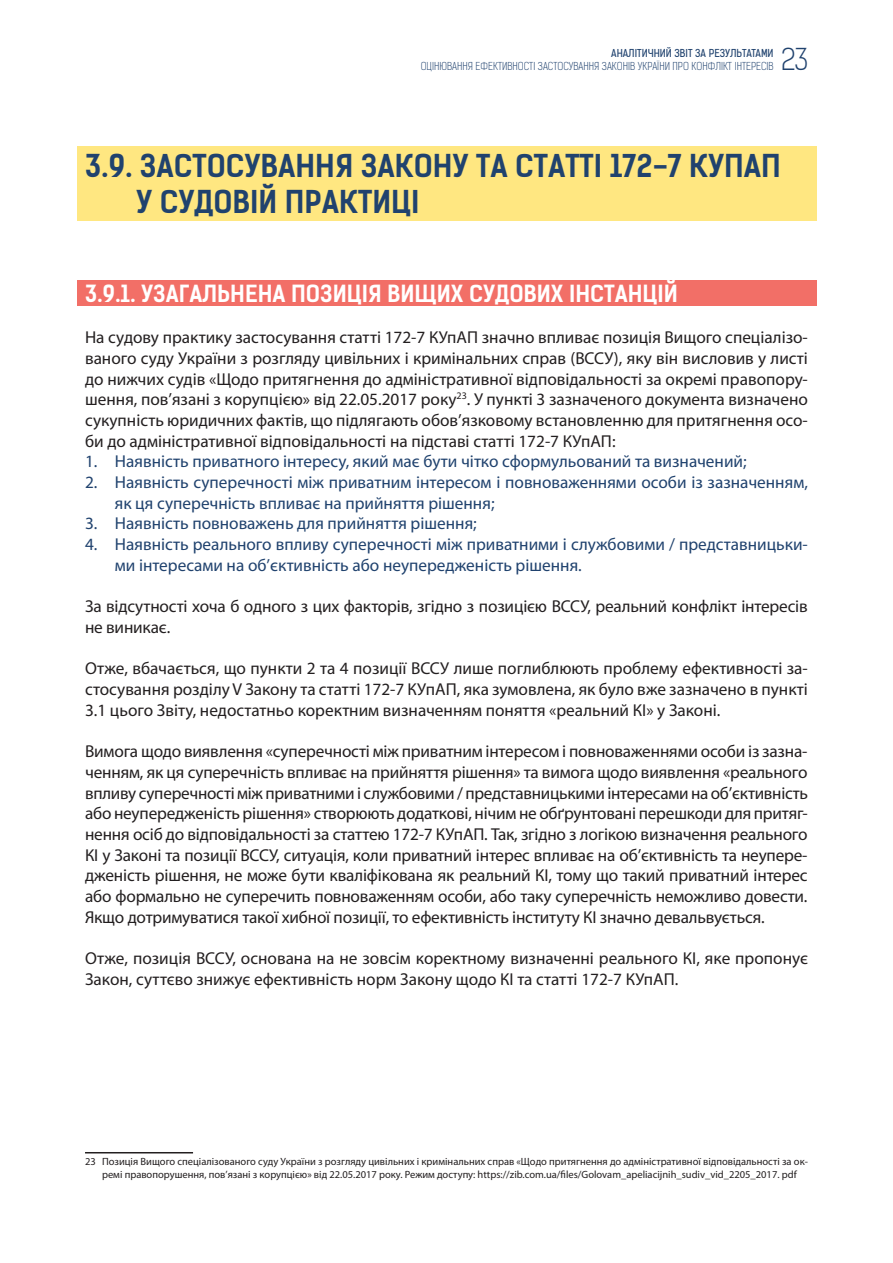
<style>
.page{position:relative;width:893px;height:1263px;background:#fff}
.page>*{position:absolute;margin:0;border:0;box-sizing:border-box;transform-origin:0 0}
.t1{font:30px/36px "Kelson Sans Bold RU";color:#20426e}
.t2{font:28.8px "Kelson Sans Light RU";color:#20426e}
.t3{font:22.5px "Kelson Sans Bold RU";color:#fff}
.t4{font:17.25px/20.7px "Myriad Pro";color:#231f20;text-align:justify}
.t5{font:17.25px/20.7px "Myriad Pro";color:#20426e}
.t6{font:10.5px/12.6px "Myriad Pro";color:#231f20;text-align:center}
.t7{font:10.5px "Kelson Sans Light RU";color:#20426e}
.t8{font:10.5px "Kelson Sans Regular RU";color:#20426e}
</style>
<div class="page">
<div style="left:77px;top:146px;width:739px;height:75px;background:#ffe781"></div>
<div style="left:77px;top:281px;width:739px;height:25px;background:#f26f67"></div>
<hr style="left:85px;top:1152px;width:108px;height:1px;background:#231f20">
<p class="t8" style="left:611px;top:47px;width:164px">АНАЛІТИЧНИЙ ЗВІТ ЗА РЕЗУЛЬТАТАМИ</p>
<p class="t7" style="left:421px;top:60px;width:354px">ОЦІНЮВАННЯ ЕФЕКТИВНОСТІ ЗАСТОСУВАННЯ ЗАКОНІВ УКРАЇНИ ПРО КОНФЛІКТ ІНТЕРЕСІВ</p>
<h2 class="t2" style="left:781px;top:42px;width:28px">23</h2>
<h1 class="t1" style="left:136px;top:148px;width:646px;text-indent:-51px">3.9. ЗАСТОСУВАННЯ ЗАКОНУ ТА СТАТТІ 172‑7 КУПАП<br>У СУДОВІЙ ПРАКТИЦІ</h1>
<h3 class="t3" style="left:85px;top:279px;width:594px">3.9.1. УЗАГАЛЬНЕНА ПОЗИЦІЯ ВИЩИХ СУДОВИХ ІНСТАНЦІЙ</h3>
<p class="t4" style="left:85px;top:327px;width:724px">На судову практику застосування статті 172‑7 КУпАП значно впливає позиція Вищого спеціалізо&shy;ваного суду України з розгляду цивільних і кримінальних справ (ВССУ), яку він висловив у листі до нижчих судів «Щодо притягнення до адміністративної відповідальності за окремі правопору&shy;шення, пов’язані з корупцією» від 22.05.2017 року<sup>23</sup>. У пункті 3 зазначеного документа визначено сукупність юридичних фактів, що підлягають обов’язковому встановленню для притягнення осо&shy;би до адміністративної відповідальності на підставі статті 172‑7 КУпАП:</p>
<p class="t5" style="left:85px;top:451px;width:663px">1. Наявність приватного інтересу, який має бути чітко сформульований та визначений;</p>
<p class="t5" style="left:115px;top:472px;width:695px;text-indent:-30px">2. Наявність суперечності між приватним інтересом і повноваженнями особи із зазначенням, як ця суперечність впливає на прийняття рішення;</p>
<p class="t5" style="left:85px;top:514px;width:393px">3. Наявність повноважень для прийняття рішення;</p>
<p class="t5" style="left:115px;top:534px;width:695px;text-indent:-30px">4. Наявність реального впливу суперечності між приватними і службовими / представницьки&shy;ми інтересами на об’єктивність або неупередженість рішення.</p>
<p class="t4" style="left:85px;top:596px;width:724px">За відсутності хоча б одного з цих факторів, згідно з позицією ВССУ, реальний конфлікт інтересів не виникає.</p>
<p class="t4" style="left:85px;top:658px;width:724px">Отже, вбачається, що пункти 2 та 4 позиції ВССУ лише поглиблюють проблему ефективності за&shy;стосування розділу V Закону та статті 172‑7 КУпАП, яка зумовлена, як було вже зазначено в пункті 3.1 цього Звіту, недостатньо коректним визначенням поняття «реальний КІ» у Законі.</p>
<p class="t4" style="left:85px;top:741px;width:724px">Вимога щодо виявлення «суперечності між приватним інтересом і повноваженнями особи із зазна&shy;ченням, як ця суперечність впливає на прийняття рішення» та вимога щодо виявлення «реального впливу суперечності між приватними і службовими / представницькими інтересами на об’єктивність або неупередженість рішення» створюють додаткові, нічим не обґрунтовані перешкоди для притяг&shy;нення осіб до відповідальності за статтею 172‑7 КУпАП. Так, згідно з логікою визначення реального КІ у Законі та позиції ВССУ, ситуація, коли приватний інтерес впливає на об’єктивність та неупере&shy;дженість рішення, не може бути кваліфікована як реальний КІ, тому що такий приватний інтерес або формально не суперечить повноваженням особи, або таку суперечність неможливо довести.<br>Якщо дотримуватися такої хибної позиції, то ефективність інституту КІ значно девальвується.</p>
<p class="t4" style="left:85px;top:948px;width:724px">Отже, позиція ВССУ, основана на не зовсім коректному визначенні реального КІ, яке пропонує<br>Закон, суттєво знижує ефективність норм Закону щодо КІ та статті 172‑7 КУпАП.</p>
<p class="t6" style="left:85px;top:1156px;width:724px">23 Позиція Вищого спеціалізованого суду України з розгляду цивільних і кримінальних справ «Щодо притягнення до адміністративної відповідальності за ок&shy;ремі правопорушення, пов’язані з корупцією» від 22.05.2017 року. Режим доступу: https://zib.com.ua/files/Golovam_apeliacijnih_sudiv_vid_2205_2017. pdf</p>
</div>
